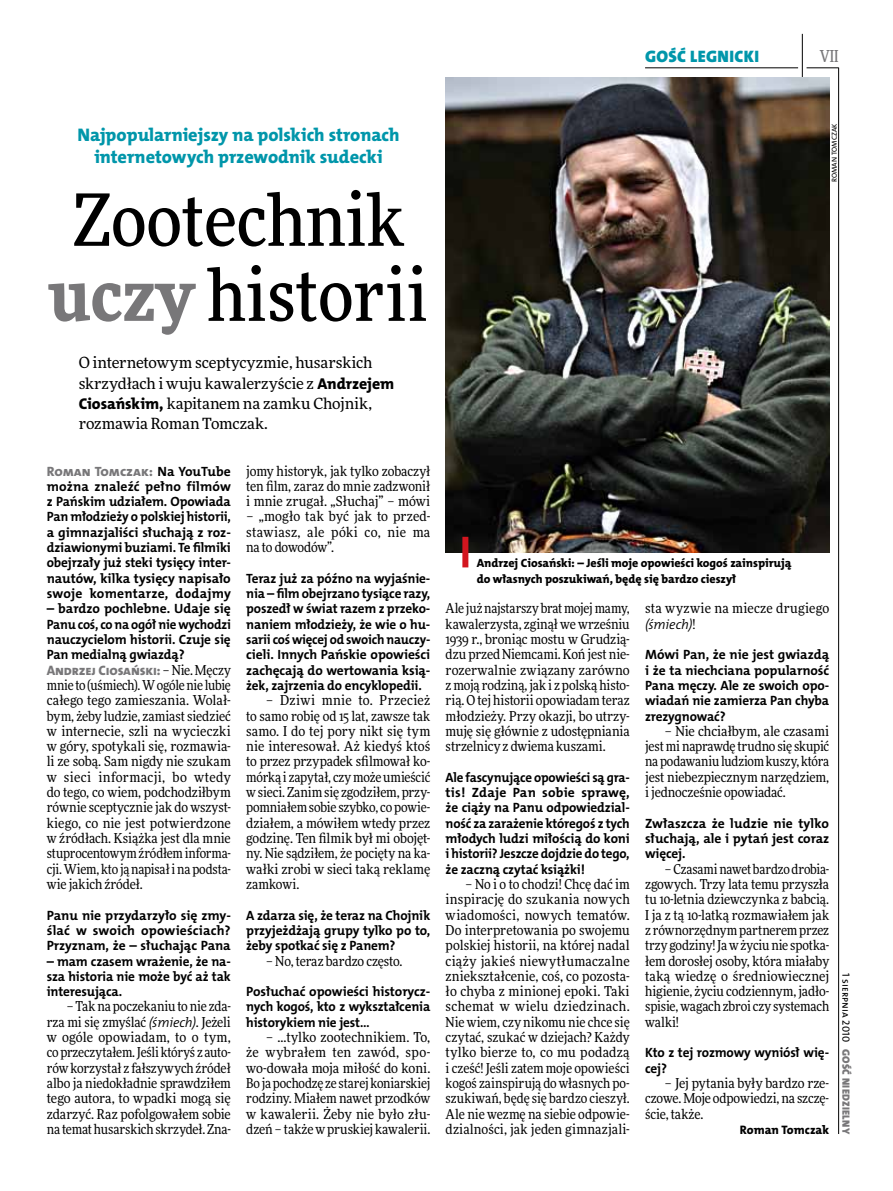
<style>
.page{position:relative;width:893px;height:1191px;background:#fff}
.page>*{position:absolute;margin:0;border:0;box-sizing:border-box;transform-origin:0 0}
.t1{font:500 72px/75px "Freeday Narrow";color:#000;text-align:center}
.t2{font:18.3px/21.6px "The Mix HP8 Ex Bld";letter-spacing:-.005em;color:#0096aa;text-align:center}
.t3{font:16.65px "The Mix HP9 Blk";letter-spacing:.02em;color:#0096aa}
.t4{font:500 16.5px "Freeday Narrow";color:#787779;scale:.9 1}
.t5{font:15.45px/20.4px "Freeday News";letter-spacing:-.01em;color:#000}
.t6{font:13.65px/15.3px "Freeday Narrow News";letter-spacing:-.005em;color:#000;text-align:justify}
.t7{font:13.65px "The Mix HP8 Ex Bld";letter-spacing:-.01em;color:#787779}
.t8{font:13.65px "Freeday Narrow News";letter-spacing:.015em;color:#000}
.t9{font:13.65px "The Mix HP4 Se Lig IT";letter-spacing:-.01em;color:#000}
.t10{font:13.5px/15.3px "The Mix HP7 Bld";letter-spacing:-.01em;color:#000;text-align:justify}
.t11{font:13.5px/15.3px "The Mix HP7 Bld";letter-spacing:-.01em;color:#000;text-align:justify;scale:.96 1}
.t12{font:13.5px "The Mix HP8 Ex Bld";letter-spacing:-.005em;color:#787779}
.t13{font:12.3px "The Mix HP8 Ex Bld";letter-spacing:.005em;color:#000}
.t14{font:12px/15.3px "The Mix HP8 Ex Bld";letter-spacing:-.005em;color:#000}
.t15{font:10.5px "The Mix HP9 Blk";letter-spacing:.025em;color:#787779}
.t16{font:10.5px "The Mix HP5 Plain";color:#000}
.t17{font:7.2px "The Mix HP5 Plain";letter-spacing:.005em;color:#000}
.s1{font-weight:900;color:#787779}
.s2{font-family:"The Mix HP8 Ex Bld";font-size:15.75px}
.s3{font-family:"The Mix HP7 Bld";color:#000}
.s4{font-family:"Freeday Narrow News";color:#000}
.s5{font-family:"The Mix HP4 Se Lig IT"}
.s6{font-family:"Freeday Narrow News"}
</style>
<div class="page">
<hr style="left:806px;top:68px;width:33px;height:1px;background:#000">
<hr style="left:645px;top:68px;width:153px;height:1px;background:#000">
<hr style="left:838px;top:68px;width:1px;height:1066px;background:#000">
<hr style="left:802px;top:34px;width:1px;height:43px;background:#000">
<img style="left:446px;top:77px;width:383px;height:475px">
<div style="left:462px;top:537px;width:6px;height:30px;background:#d3151f"></div>
<p class="t3" style="left:645px;top:46px;width:115px">GOŚĆ LEGN ICKI</p>
<p class="t4" style="left:820px;top:46px;width:22px">VII</p>
<h2 class="t2" style="left:77px;top:124px;width:324px">Najpopularniejszy na polskich stronach internetowych przewodnik sudecki</h2>
<h1 class="t1" style="left:49px;top:181px;width:380px">Zootechnik <span class="s1">uczy</span> historii</h1>
<p class="t5" style="left:79px;top:352px;width:316px">O internetowym sceptycyzmie, husarskich skrzydłach i wuju kawalerzyście z <span class="s2">Andrzejem Ciosańskim,</span> kapitanem na zamku Chojnik, rozmawia Roman Tomczak.</p>
<p class="t12" style="left:47px;top:462px;width:186px">Roman Tomczak: <span class="s3">Na YouTube</span></p>
<p class="t10" style="left:47px;top:479px;width:186px">można znaleźć pełno filmów z Pańskim udziałem. Opowiada Pan młodzieży o polskiej historii, a gimnazjaliści słuchają z roz&shy;dziawionymi buziami. Te filmiki obejrzały już steki tysięcy inter&shy;nautów, kilka tysięcy napisało swoje komentarze, dodajmy</p>
<p class="t10" style="left:47px;top:601px;width:186px">– bardzo pochlebne. Udaje się Panu coś, co na ogół nie wychodzi nauczycielom historii. Czuje się Pan medialną gwiazdą?</p>
<p class="t7" style="left:47px;top:661px;width:186px">Andrzej Ciosański: <span class="s4">– Nie. Męczy</span></p>
<p class="t6" style="left:47px;top:677px;width:186px">mnie to (uśmiech). W ogóle nie lubię całego tego zamieszania. Wolał&shy;bym, żeby ludzie, zamiast siedzieć w internecie, szli na wycieczki w góry, spotykali się, rozmawia&shy;li ze sobą. Sam nigdy nie szukam w sieci informacji, bo wtedy do tego, co wiem, podchodziłbym równie sceptycznie jak do wszyst&shy;kiego, co nie jest potwierdzone w źródłach. Książka jest dla mnie stuprocentowym źródłem informa&shy;cji. Wiem, kto ją napisał i na podsta&shy;wie jakich źródeł.</p>
<p class="t10" style="left:47px;top:907px;width:186px">Panu nie przydarzyło się zmy&shy;ślać w swoich opowieściach?<br>Przyznam, że – słuchając Pana</p>
<p class="t10" style="left:47px;top:953px;width:186px">– mam czasem wrażenie, że na&shy;sza historia nie może być aż tak interesująca.</p>
<p class="t6" style="left:47px;top:998px;width:186px;text-indent:20px">– Tak na poczekaniu to nie zda&shy;rza mi się zmyślać <span class="s5">(śmiech)</span>. Jeżeli w ogóle opowiadam, to o tym, co przeczytałem. Jeśli któryś z auto&shy;rów korzystał z fałszywych źródeł albo ja niedokładnie sprawdziłem tego autora, to wpadki mogą się zdarzyć. Raz pofolgowałem sobie na temat husarskich skrzydeł. Zna-</p>
<p class="t6" style="left:246px;top:463px;width:186px">jomy historyk, jak tylko zobaczył ten film, zaraz do mnie zadzwonił i mnie zrugał. „Słuchaj” – mówi</p>
<p class="t6" style="left:246px;top:509px;width:186px">– „mogło tak być jak to przed&shy;stawiasz, ale póki co, nie ma na to dowodów”.</p>
<p class="t10" style="left:246px;top:570px;width:186px">Teraz już za późno na wyjaśnie&shy;nia – film obejrzano tysiące razy, poszedł w świat razem z przeko&shy;naniem młodzieży, że wie o hu&shy;sarii coś więcej od swoich nauczy&shy;cieli. Innych Pańskie opowieści zachęcają do wertowania ksią&shy;żek, zajrzenia do encyklopedii.</p>
<p class="t6" style="left:246px;top:692px;width:186px;text-indent:20px">– Dziwi mnie to. Przecież to samo robię od 15 lat, zawsze tak samo. I do tej pory nikt się tym nie interesował. Aż kiedyś ktoś to przez przypadek sfilmował ko&shy;mórką i zapytał, czy może umieścić w sieci. Zanim się zgodziłem, przy&shy;pomniałem sobie szybko, co powie&shy;działem, a mówiłem wtedy przez godzinę. Ten filmik był mi obojęt&shy;ny. Nie sądziłem, że pocięty na ka&shy;wałki zrobi w sieci taką reklamę zamkowi.</p>
<p class="t10" style="left:246px;top:907px;width:186px">A zdarza się, że teraz na Chojnik przyjeżdżają grupy tylko po to, żeby spotkać się z Panem?</p>
<p class="t6" style="left:266px;top:953px;width:138px">– No, teraz bardzo często.</p>
<p class="t10" style="left:246px;top:984px;width:186px">Posłuchać opowieści historycz&shy;nych kogoś, kto z wykształcenia historykiem nie jest...</p>
<p class="t6" style="left:246px;top:1029px;width:186px;text-indent:20px">– ...tylko zootechnikiem. To, że wybrałem ten zawód, spo&shy;wo-dowała moja miłość do koni.<br>Bo ja pochodzę ze starej koniarskiej rodziny. Miałem nawet przodków w kawalerii. Żeby nie było złu&shy;dzeń – także w pruskiej kawalerii.</p>
<p class="t17" style="left:830px;top:182px;width:60px;rotate:-90deg">Roman Tomczak</p>
<p class="t14" style="left:477px;top:556px;width:316px">Andrzej Ciosański: – Jeśli moje opowieści kogoś zainspirują do własnych poszukiwań, będę się bardzo cieszył</p>
<p class="t6" style="left:446px;top:600px;width:186px">Ale już najstarszy brat mojej mamy, kawalerzysta, zginął we wrześniu 1939 r., broniąc mostu w Grudzią&shy;dzu przed Niemcami. Koń jest nie&shy;rozerwalnie związany zarówno z moją rodziną, jak i z polską histo&shy;rią. O tej historii opowiadam teraz młodzieży. Przy okazji, bo utrzy&shy;muję się głównie z udostępniania strzelnicy z dwiema kuszami.</p>
<p class="t11" style="left:446px;top:769px;width:193px">Ale fascynujące opowieści są gra&shy;tis! Zdaje Pan sobie sprawę, że ciąży na Panu odpowiedzial&shy;ność za zarażenie któregoś z tych młodych ludzi miłością do koni i historii? Jeszcze dojdzie do tego, że zaczną czytać książki!</p>
<p class="t6" style="left:446px;top:876px;width:186px;text-indent:20px">– No i o to chodzi! Chcę dać im inspirację do szukania nowych wiadomości, nowych tematów.<br>Do interpretowania po swojemu polskiej historii, na której nadal ciąży jakieś niewytłumaczalne zniekształcenie, coś, co pozosta&shy;ło chyba z minionej epoki. Taki schemat w wielu dziedzinach.<br>Nie wiem, czy nikomu nie chce się czytać, szukać w dziejach? Każdy tylko bierze to, co mu podadzą i cześć! Jeśli zatem moje opowieści kogoś zainspirują do własnych po&shy;szukiwań, będę się bardzo cieszył.<br>Ale nie wezmę na siebie odpowie&shy;dzialności, jak jeden gimnazjali-</p>
<p class="t8" style="left:645px;top:600px;width:186px">sta wyzwie na miecze drugiego</p>
<p class="t9" style="left:645px;top:615px;width:52px">(śmiech)<span class="s6">!</span></p>
<p class="t10" style="left:645px;top:647px;width:186px">Mówi Pan, że nie jest gwiazdą i że ta niechciana popularność Pana męczy. Ale ze swoich opo&shy;wiadań nie zamierza Pan chyba zrezygnować?</p>
<p class="t6" style="left:645px;top:723px;width:186px;text-indent:20px">– Nie chciałbym, ale czasami jest mi naprawdę trudno się skupić na podawaniu ludziom kuszy, która jest niebezpiecznym narzędziem, i jednocześnie opowiadać.</p>
<p class="t10" style="left:645px;top:815px;width:186px">Zwłaszcza że ludzie nie tylko słuchają, ale i pytań jest coraz więcej.</p>
<p class="t6" style="left:645px;top:861px;width:186px;text-indent:20px">– Czasami nawet bardzo drobia&shy;zgowych. Trzy lata temu przyszła tu 10-letnia dziewczynka z babcią.<br>I ja z tą 10-latką rozmawiałem jak z równorzędnym partnerem przez trzy godziny! Ja w życiu nie spotka&shy;łem dorosłej osoby, która miałaby taką wiedzę o średniowiecznej higienie, życiu codziennym, jadło&shy;spisie, wagach zbroi czy systemach walki!</p>
<p class="t10" style="left:645px;top:1045px;width:186px">Kto z tej rozmowy wyniósł wię&shy;cej?</p>
<p class="t6" style="left:645px;top:1075px;width:186px;text-indent:20px">– Jej pytania były bardzo rze&shy;czowe. Moje odpowiedzi, na szczę&shy;ście, także.</p>
<p class="t13" style="left:740px;top:1122px;width:91px">Roman Tomczak</p>
<p class="t16" style="left:853px;top:973px;width:71px;rotate:90deg">1 sierpnia 2010</p>
<p class="t15" style="left:853px;top:1049px;width:86px;rotate:90deg">GOŚĆ NIEDZIELNY</p>
</div>
